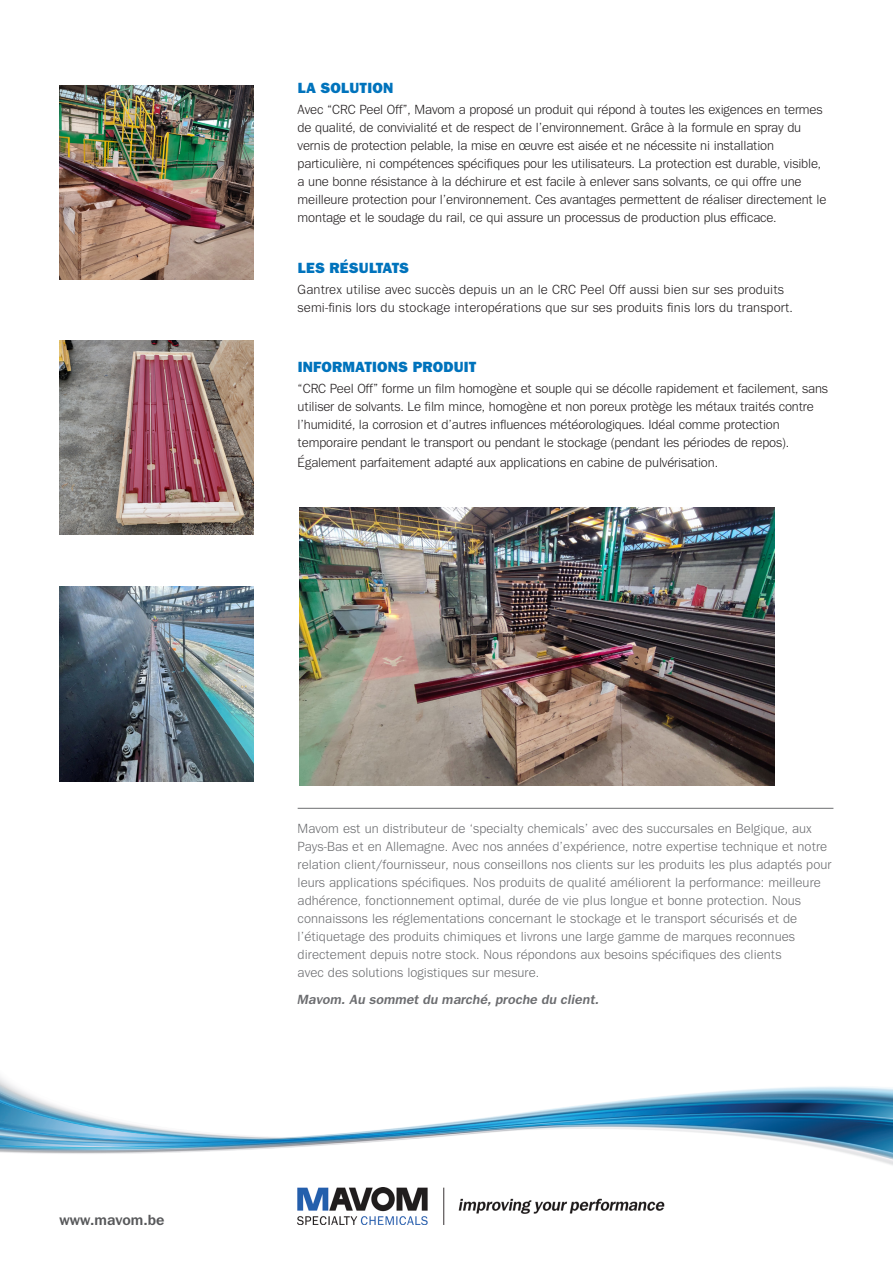
<style>
.page{position:relative;width:893px;height:1263px;background:#fff}
.page>*{position:absolute;margin:0;border:0;box-sizing:border-box;transform-origin:0 0}
.MAVOM_kop_10_12{font:800 15px "Tee Franklin";letter-spacing:.015em;color:#0073bc}
.t1{font:700 15px "Tee Franklin";color:#57585a}
.MAVOM_opsomming_9_12{font:13.5px/18px "Tee Franklin";letter-spacing:-.01em;color:#231f20}
.MAVOM_opsomming_9_12-2{font:13.5px/18px "Tee Franklin";letter-spacing:.005em;color:#6c6d70}
.MAVOM_opsomming_9_12-3{font:13.5px/18px "Tee Franklin";letter-spacing:.01em;color:#231f20}
.MAVOM_opsomming_9_12-4{font:italic 700 13.5px "Tee Franklin";letter-spacing:.005em;color:#6c6d70}
</style>
<div class="page">
<img style="left:0;top:1077px;width:893px;height:127px">
<img style="left:298px;top:1188px;width:387px;height:37px">
<img style="left:60px;top:340px;width:194px;height:194px">
<img style="left:60px;top:85px;width:194px;height:194px">
<hr style="left:298px;top:808px;width:535px;height:1px;background:#6c6d70">
<img style="left:60px;top:587px;width:194px;height:194px">
<img style="left:300px;top:507px;width:475px;height:278px">
<p class="MAVOM_kop_10_12" style="left:298px;top:79px;width:97px">LA SOLUTION</p>
<p class="MAVOM_opsomming_9_12" style="left:298px;top:101px;width:526px">Avec “CRC Peel Off”, Mavom a proposé un produit qui répond à toutes les exigences en termes de qualité, de convivialité et de respect de l’environnement. Grâce à la formule en spray du vernis de protection pelable, la mise en œuvre est aisée et ne nécessite ni installation</p>
<p class="MAVOM_opsomming_9_12" style="left:298px;top:155px;width:530px">particulière, ni compétences spécifiques pour les utilisateurs. La protection est durable, visible, a une bonne résistance à la déchirure et est facile à enlever sans solvants, ce qui offre une meilleure protection pour l’environnement. Ces avantages permettent de réaliser directement le montage et le soudage du rail, ce qui assure un processus de production plus efficace.</p>
<p class="MAVOM_kop_10_12" style="left:298px;top:259px;width:113px">LES RÉSULTATS</p>
<p class="MAVOM_opsomming_9_12-3" style="left:298px;top:281px;width:497px">Gantrex utilise avec succès depuis un an le CRC Peel Off aussi bien sur ses produits semi-finis lors du stockage interopérations que sur ses produits finis lors du transport.</p>
<p class="MAVOM_kop_10_12" style="left:298px;top:358px;width:180px">INFORMATIONS PRODUIT</p>
<p class="MAVOM_opsomming_9_12" style="left:298px;top:380px;width:532px">“CRC Peel Off” forme un film homogène et souple qui se décolle rapidement et facilement, sans utiliser de solvants. Le film mince, homogène et non poreux protège les métaux traités contre l’humidité, la corrosion et d’autres influences météorologiques. Idéal comme protection</p>
<p class="MAVOM_opsomming_9_12" style="left:298px;top:434px;width:493px">temporaire pendant le transport ou pendant le stockage (pendant les périodes de repos).</p>
<p class="MAVOM_opsomming_9_12" style="left:298px;top:453px;width:422px">Également parfaitement adapté aux applications en cabine de pulvérisation.</p>
<p class="t1" style="left:60px;top:1211px;width:106px">www.mavom.be</p>
<p class="MAVOM_opsomming_9_12-2" style="left:298px;top:819px;width:535px">Mavom est un distributeur de ‘specialty chemicals’ avec des succursales en Belgique, aux Pays-Bas et en Allemagne. Avec nos années d’expérience, notre expertise technique et notre relation client/fournisseur, nous conseillons nos clients sur les produits les plus adaptés pour leurs applications spécifiques. Nos produits de qualité améliorent la performance: meilleure adhérence, fonctionnement optimal, durée de vie plus longue et bonne protection. Nous</p>
<p class="MAVOM_opsomming_9_12-2" style="left:298px;top:909px;width:501px">connaissons les réglementations concernant le stockage et le transport sécurisés et de</p>
<p class="MAVOM_opsomming_9_12-2" style="left:298px;top:927px;width:499px">l’étiquetage des produits chimiques et livrons une large gamme de marques reconnues</p>
<p class="MAVOM_opsomming_9_12-2" style="left:298px;top:945px;width:485px">directement depuis notre stock. Nous répondons aux besoins spécifiques des clients</p>
<p class="MAVOM_opsomming_9_12-2" style="left:298px;top:963px;width:243px">avec des solutions logistiques sur mesure.</p>
<p class="MAVOM_opsomming_9_12-4" style="left:298px;top:991px;width:303px">Mavom. Au sommet du marché, proche du client.</p>
</div>
